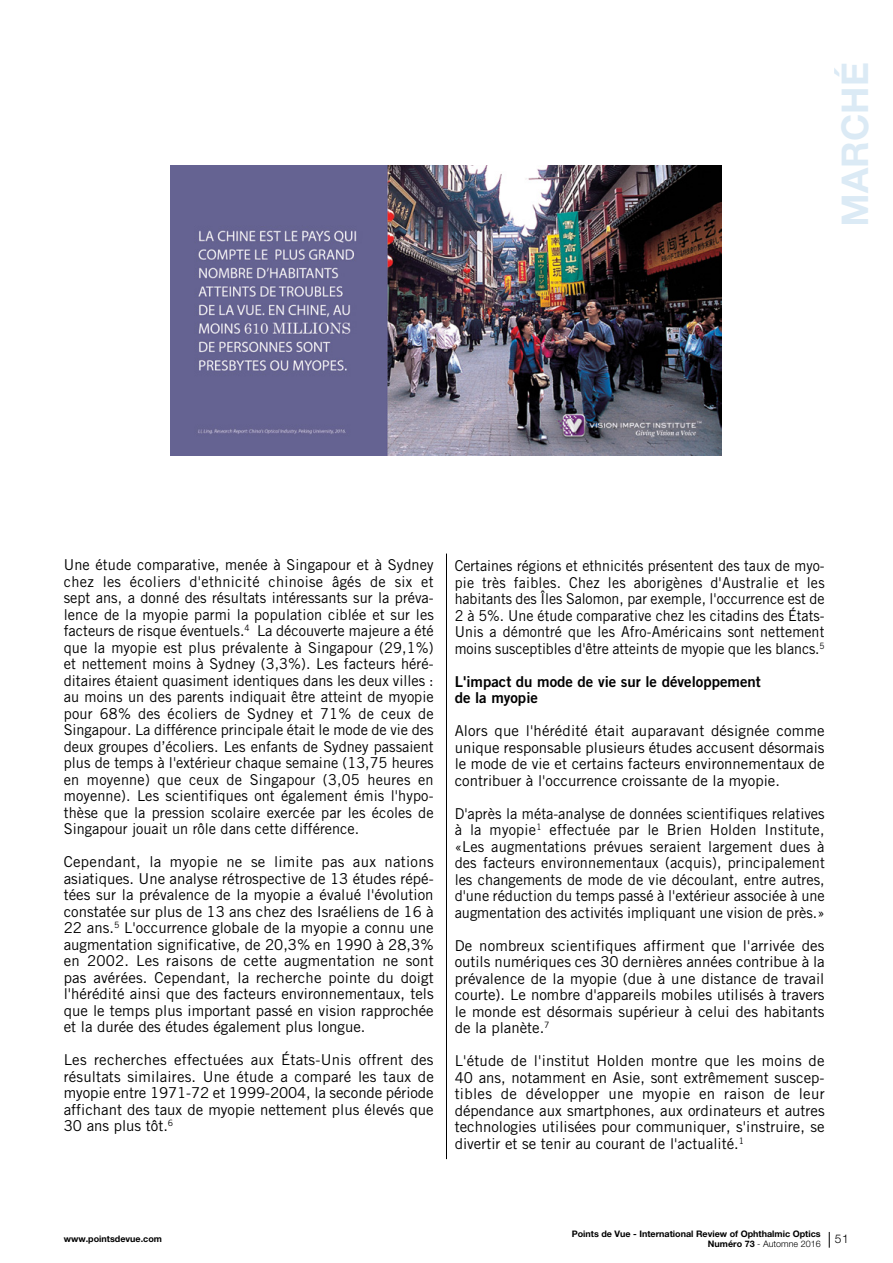
<style>
.page{position:relative;width:893px;height:1263px;background:#fff}
.page>*{position:absolute;margin:0;border:0;box-sizing:border-box;transform-origin:0 0}
.t1{font:700 36.9px "Helvetica Neue LT Std";color:#dbeaf5}
.t2{font:15px/16.5px "Trade Gothic LT Std";color:#000;text-align:justify}
.t3{font:15px/16.5px "Trade Gothic LT Std";color:#000;text-align:justify;scale:.95 1}
.t4{font:15px/16.5px "Trade Gothic LT Std Bd 2";color:#000}
.t5{font:300 12px "Helvetica Neue LT Std";color:#000}
.t6{font:700 9px/10.8px "Helvetica Neue LT Std";color:#000;text-align:right}
.s1{font-weight:300}
</style>
<div class="page">
<svg style="left:829px;top:1232px;width:1px;height:16px"></svg>
<hr style="left:446px;top:554px;width:1px;height:605px;background:#000">
<img style="left:171px;top:166px;width:551px;height:289px">
<h1 class="t1" style="left:832px;top:227px;width:165px;rotate:-90deg">MARCHÉ</h1>
<p class="t2" style="left:64px;top:557px;width:372px">Une étude comparative, menée à Singapour et à Sydney chez les écoliers d'ethnicité chinoise âgés de six et sept ans, a donné des résultats intéressants sur la préva&shy;lence de la myopie parmi la population ciblée et sur les facteurs de risque éventuels.<sup>4</sup> La découverte majeure a été que la myopie est plus prévalente à Singapour (29,1%) et nettement moins à Sydney (3,3%). Les facteurs héré&shy;ditaires étaient quasiment identiques dans les deux villes : au moins un des parents indiquait être atteint de myopie pour 68% des écoliers de Sydney et 71% de ceux de Singapour. La différence principale était le mode de vie des deux groupes d’écoliers. Les enfants de Sydney passaient plus de temps à l'extérieur chaque semaine (13,75 heures en moyenne) que ceux de Singapour (3,05 heures en moyenne). Les scientifiques ont également émis l'hypo&shy;thèse que la pression scolaire exercée par les écoles de Singapour jouait un rôle dans cette différence.</p>
<p class="t2" style="left:64px;top:854px;width:372px">Cependant, la myopie ne se limite pas aux nations asiatiques. Une analyse rétrospective de 13 études répé&shy;tées sur la prévalence de la myopie a évalué l'évolution constatée sur plus de 13 ans chez des Israéliens de 16 à 22 ans.<sup>5</sup> L'occurrence globale de la myopie a connu une augmentation significative, de 20,3% en 1990 à 28,3% en 2002. Les raisons de cette augmentation ne sont pas avérées. Cependant, la recherche pointe du doigt l'hérédité ainsi que des facteurs environnementaux, tels que le temps plus important passé en vision rapprochée et la durée des études également plus longue.</p>
<p class="t2" style="left:64px;top:1052px;width:372px">Les recherches effectuées aux États-Unis offrent des résultats similaires. Une étude a comparé les taux de myopie entre 1971-72 et 1999-2004, la seconde période affichant des taux de myopie nettement plus élevés que 30 ans plus tôt.<sup>6</sup></p>
<p class="t3" style="left:455px;top:557px;width:391px">Certaines régions et ethnicités présentent des taux de myo&shy;pie très faibles. Chez les aborigènes d'Australie et les habitants des Îles Salomon, par exemple, l'occurrence est de 2 à 5%. Une étude comparative chez les citadins des États-Unis a démontré que les Afro-Américains sont nettement moins susceptibles d'être atteints de myopie que les blancs.<sup>5</sup></p>
<p class="t4" style="left:455px;top:673px;width:308px">L'impact du mode de vie sur le développement de la myopie</p>
<p class="t2" style="left:455px;top:722px;width:371px">Alors que l'hérédité était auparavant désignée comme unique responsable plusieurs études accusent désormais le mode de vie et certains facteurs environnementaux de contribuer à l'occurrence croissante de la myopie.</p>
<p class="t2" style="left:455px;top:805px;width:372px">D'après la méta-analyse de données scientifiques relatives à la myopie<sup>1</sup> effectuée par le Brien Holden Institute, «Les augmentations prévues seraient largement dues à des facteurs environnementaux (acquis), principalement les changements de mode de vie découlant, entre autres, d'une réduction du temps passé à l'extérieur associée à une augmentation des activités impliquant une vision de près.»</p>
<p class="t2" style="left:455px;top:937px;width:372px">De nombreux scientifiques affirment que l'arrivée des outils numériques ces 30 dernières années contribue à la prévalence de la myopie (due à une distance de travail courte). Le nombre d'appareils mobiles utilisés à travers le monde est désormais supérieur à celui des habitants de la planète.<sup>7</sup></p>
<p class="t2" style="left:455px;top:1052px;width:371px">L'étude de l'institut Holden montre que les moins de 40 ans, notamment en Asie, sont extrêmement suscep&shy;tibles de développer une myopie en raison de leur dépendance aux smartphones, aux ordinateurs et autres technologies utilisées pour communiquer, s'instruire, se divertir et se tenir au courant de l'actualité.<sup>1</sup></p>
<p class="t6" style="left:572px;top:1228px;width:250px">Points de Vue - International Review of Ophthalmic Optics<br>Numéro 73 <span class="s1">- Automne 2016</span></p>
<p class="t6" style="left:64px;top:1233px;width:100px">www.pointsdevue.com</p>
<p class="t5" style="left:835px;top:1231px;width:15px">51</p>
</div>
